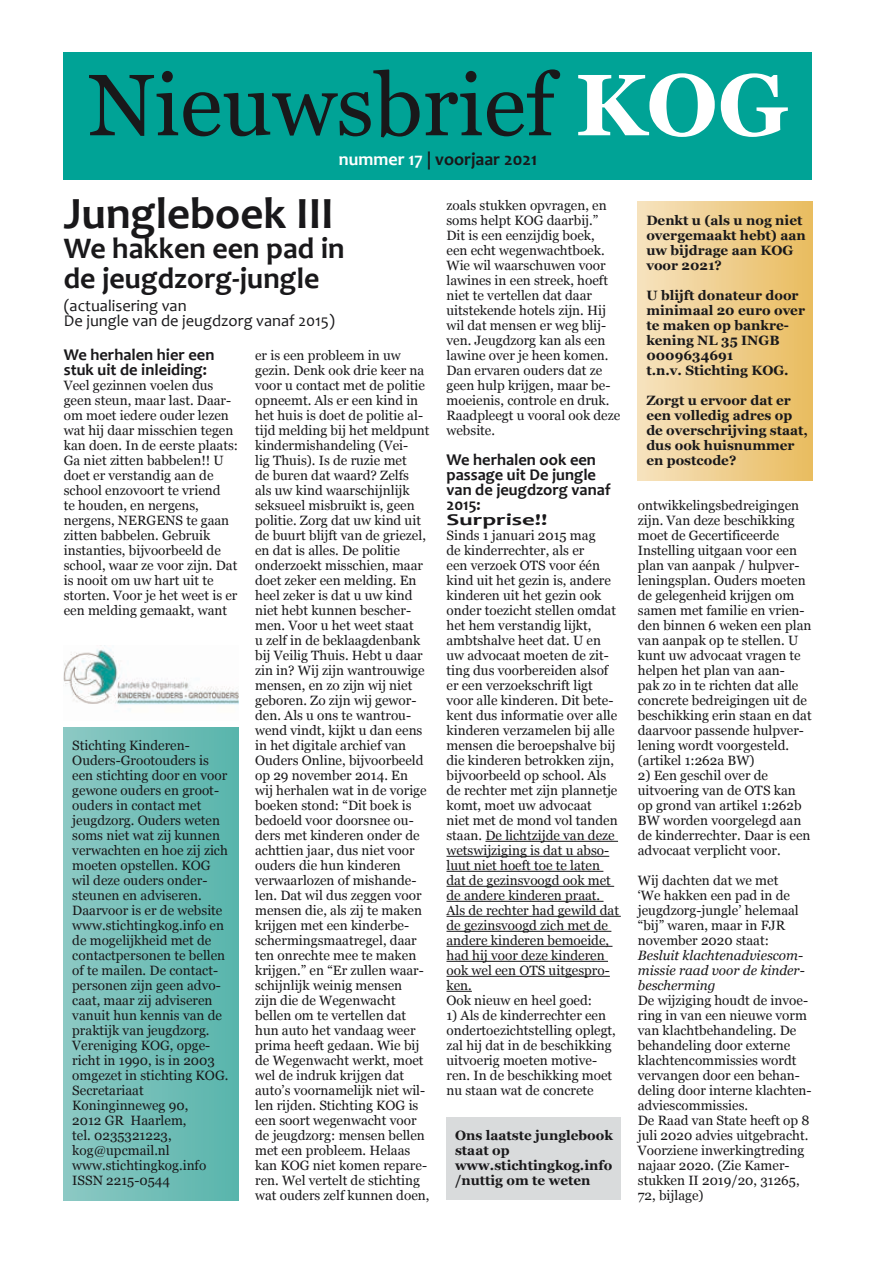
<style>
.page{position:relative;width:893px;height:1263px;background:#fff}
.page>*{position:absolute;margin:0;border:0;box-sizing:border-box;transform-origin:0 0}
.t1{font:87px "Georgia";color:#19181a}
.t2{font:700 45px "Candara";color:#19181a}
.t3{font:700 30px/30px "Candara";color:#19181a}
.t4{font:700 18px "Candara";color:#19181a}
.t5{font:700 16.5px/15px "Candara";color:#19181a}
.t6{font:16.5px/15px "Candara";color:#19181a}
.t7{font:13.5px/15px "Georgia";color:#19181a}
.t8{font:700 13.5px/15px "Georgia";color:#19181a}
.t9{font:italic 13.5px/15px "Georgia";color:#19181a}
.s1{font-weight:700;color:#fff}
.s2{color:#fff}
</style>
<div class="page">
<div style="left:64px;top:52px;width:748px;height:128px;background:#00a396"></div>
<div style="left:64px;top:728px;width:174px;height:472px;background:linear-gradient(to right,#8cc9c4,#59b5ac)"></div>
<img style="left:64px;top:645px;width:174px;height:65px">
<div style="left:638px;top:202px;width:174px;height:278px;background:linear-gradient(to right,#f6e2bf,#e9bc60)"></div>
<div style="left:446px;top:1117px;width:175px;height:83px;background:#d9dbdc"></div>
<hr style="left:485px;top:841px;width:133px;height:1px;background:#19181a">
<hr style="left:446px;top:856px;width:163px;height:1px;background:#19181a">
<hr style="left:446px;top:871px;width:157px;height:1px;background:#19181a">
<hr style="left:446px;top:886px;width:168px;height:1px;background:#19181a">
<hr style="left:446px;top:901px;width:157px;height:1px;background:#19181a">
<hr style="left:446px;top:916px;width:175px;height:1px;background:#19181a">
<hr style="left:446px;top:931px;width:165px;height:1px;background:#19181a">
<hr style="left:446px;top:946px;width:166px;height:1px;background:#19181a">
<hr style="left:446px;top:961px;width:162px;height:1px;background:#19181a">
<hr style="left:446px;top:976px;width:164px;height:1px;background:#19181a">
<svg style="left:446px;top:991px;width:26px;height:1px"></svg>
<h1 class="t1" style="left:88px;top:42px;width:701px">Nieuwsbrief <span class="s1">KOG</span></h1>
<h3 class="t4" style="left:339px;top:148px;width:200px"><span class="s2">nummer 17</span> | voorjaar 2021</h3>
<h2 class="t2" style="left:64px;top:185px;width:272px">Jungleboek III</h2>
<h3 class="t3" style="left:64px;top:232px;width:282px">We hakken een pad in de jeugdzorg-jungle</h3>
<p class="t6" style="left:64px;top:298px;width:273px">(actualisering van<br>De jungle van de jeugdzorg vanaf 2015)</p>
<p class="t5" style="left:64px;top:347px;width:152px">We herhalen hier een stuk uit de inleiding:</p>
<p class="t7" style="left:64px;top:377px;width:176px">Veel gezinnen voelen dus geen steun, maar last. Daar&shy;om moet iedere ouder lezen wat hij daar misschien tegen kan doen. In de eerste plaats:<br>Ga niet zitten babbelen!! U doet er verstandig aan de school enzovoort te vriend<br>te houden, en nergens, nergens, NERGENS te gaan zitten babbelen. Gebruik instanties, bijvoorbeeld de school, waar ze voor zijn. Dat is nooit om uw hart uit te storten. Voor je het weet is er een melding gemaakt, want</p>
<p class="t7" style="left:72px;top:737px;width:158px">Stichting Kinderen-<br>Ouders-Grootouders is een stichting door en voor gewone ouders en groot&shy;ouders in contact met jeugdzorg. Ouders weten soms niet wat zij kunnen verwachten en hoe zij zich moeten opstellen. KOG wil deze ouders onder&shy;steunen en adviseren.<br>Daarvoor is er de website www.stichtingkog.info en de mogelijkheid met de contactpersonen te bellen of te mailen. De contact&shy;personen zijn geen advo&shy;caat, maar zij adviseren vanuit hun kennis van de praktijk van jeugdzorg.<br>Vereniging KOG, opge&shy;richt in 1990, is in 2003 omgezet in stichting KOG.<br>Secretariaat<br>Koninginneweg 90,<br>2012 GR Haarlem,<br>tel. 0235321223, kog@upcmail.nl www.stichtingkog.info<br>ISSN 2215-0544</p>
<p class="t7" style="left:255px;top:347px;width:176px">er is een probleem in uw gezin. Denk ook drie keer na voor u contact met de politie opneemt. Als er een kind in het huis is doet de politie al&shy;tijd melding bij het meldpunt kindermishandeling (Vei-<br>lig Thuis). Is de ruzie met<br>de buren dat waard? Zelfs<br>als uw kind waarschijnlijk seksueel misbruikt is, geen politie. Zorg dat uw kind uit de buurt blijft van de griezel, en dat is alles. De politie onderzoekt misschien, maar doet zeker een melding. En heel zeker is dat u uw kind niet hebt kunnen bescher&shy;men. Voor u het weet staat<br>u zelf in de beklaagdenbank bij Veilig Thuis. Hebt u daar zin in? Wij zijn wantrouwige mensen, en zo zijn wij niet geboren. Zo zijn wij gewor&shy;den. Als u ons te wantrou&shy;wend vindt, kijkt u dan eens in het digitale archief van<br>Ouders Online, bijvoorbeeld op 29 november 2014. En<br>wij herhalen wat in de vorige boeken stond: “Dit boek is bedoeld voor doorsnee ou&shy;ders met kinderen onder de achttien jaar, dus niet voor ouders die hun kinderen verwaarlozen of mishande&shy;len. Dat wil dus zeggen voor mensen die, als zij te maken krijgen met een kinderbe&shy;schermingsmaatregel, daar ten onrechte mee te maken krijgen.” en “Er zullen waar&shy;schijnlijk weinig mensen<br>zijn die de Wegenwacht bellen om te vertellen dat hun auto het vandaag weer prima heeft gedaan. Wie bij de Wegenwacht werkt, moet wel de indruk krijgen dat auto’s voornamelijk niet wil&shy;len rijden. Stichting KOG is een soort wegenwacht voor de jeugdzorg: mensen bellen met een probleem. Helaas kan KOG niet komen repare&shy;ren. Wel vertelt de stichting wat ouders zelf kunnen doen,</p>
<p class="t7" style="left:446px;top:197px;width:175px">zoals stukken opvragen, en soms helpt KOG daarbij.”<br>Dit is een eenzijdig boek,<br>een echt wegenwachtboek.<br>Wie wil waarschuwen voor lawines in een streek, hoeft niet te vertellen dat daar uitstekende hotels zijn. Hij wil dat mensen er weg blij&shy;ven. Jeugdzorg kan als een lawine over je heen komen.<br>Dan ervaren ouders dat ze geen hulp krijgen, maar be&shy;moeienis, controle en druk.<br>Raadpleegt u vooral ook deze website.</p>
<p class="t5" style="left:446px;top:452px;width:166px">We herhalen ook een passage uit De jungle van de jeugdzorg vanaf<br>2015:<br>Surprise!!</p>
<p class="t7" style="left:446px;top:527px;width:174px">Sinds 1 januari 2015 mag<br>de kinderrechter, als er<br>een verzoek OTS voor één kind uit het gezin is, andere kinderen uit het gezin ook onder toezicht stellen omdat het hem verstandig lijkt, ambtshalve heet dat. U en uw advocaat moeten de zit&shy;ting dus voorbereiden alsof er een verzoekschrift ligt voor alle kinderen. Dit bete&shy;kent dus informatie over alle kinderen verzamelen bij alle mensen die beroepshalve bij die kinderen betrokken zijn, bijvoorbeeld op school. Als de rechter met zijn plannetje komt, moet uw advocaat<br>niet met de mond vol tanden staan. De lichtzijde van deze wetswijziging is dat u abso&shy;luut niet hoeft toe te laten dat de gezinsvoogd ook met de andere kinderen praat.<br>Als de rechter had gewild dat de gezinsvoogd zich met de andere kinderen bemoeide, had hij voor deze kinderen ook wel een OTS uitgespro&shy;ken.<br>Ook nieuw en heel goed:</p>
<p class="t7" style="left:446px;top:1007px;width:171px">1) Als de kinderrechter een ondertoezichtstelling oplegt, zal hij dat in de beschikking uitvoerig moeten motive&shy;ren. In de beschikking moet nu staan wat de concrete</p>
<p class="t8" style="left:455px;top:1127px;width:159px">Ons laatste junglebook staat op www.stichtingkog.info /nuttig om te weten</p>
<p class="t8" style="left:646px;top:212px;width:161px">Denkt u (als u nog niet overgemaakt hebt) aan uw bijdrage aan KOG voor 2021?</p>
<p class="t8" style="left:646px;top:287px;width:160px">U blijft donateur door minimaal 20 euro over te maken op bankre&shy;kening NL 35 INGB<br>0009634691<br>t.n.v. Stichting KOG.</p>
<p class="t8" style="left:646px;top:392px;width:163px">Zorgt u ervoor dat er een volledig adres op de overschrijving staat, dus ook huisnummer en postcode?</p>
<p class="t7" style="left:638px;top:497px;width:175px">ontwikkelingsbedreigingen zijn. Van deze beschikking moet de Gecertificeerde<br>Instelling uitgaan voor een plan van aanpak / hulpver&shy;leningsplan. Ouders moeten de gelegenheid krijgen om samen met familie en vrien&shy;den binnen 6 weken een plan van aanpak op te stellen. U kunt uw advocaat vragen te helpen het plan van aan-<br>pak zo in te richten dat alle concrete bedreigingen uit de beschikking erin staan en dat daarvoor passende hulpver&shy;lening wordt voorgesteld. (artikel 1:262a BW)</p>
<p class="t7" style="left:638px;top:767px;width:174px">2) Een geschil over de uitvoering van de OTS kan op grond van artikel 1:262b<br>BW worden voorgelegd aan de kinderrechter. Daar is een advocaat verplicht voor.</p>
<p class="t7" style="left:638px;top:872px;width:162px">Wij dachten dat we met ‘We hakken een pad in de jeugdzorg-jungle’ helemaal “bij” waren, maar in FJR november 2020 staat:</p>
<p class="t9" style="left:638px;top:947px;width:169px">Besluit klachtenadviescom&shy;missie raad voor de kinder&shy;bescherming</p>
<p class="t7" style="left:638px;top:992px;width:175px">De wijziging houdt de invoe&shy;ring in van een nieuwe vorm van klachtbehandeling. De behandeling door externe klachtencommissies wordt vervangen door een behan&shy;deling door interne klachten&shy;adviescommissies.<br>De Raad van State heeft op 8 juli 2020 advies uitgebracht.<br>Voorziene inwerkingtreding najaar 2020. (Zie Kamer&shy;stukken II 2019/20, 31265,<br>72, bijlage)</p>
</div>
